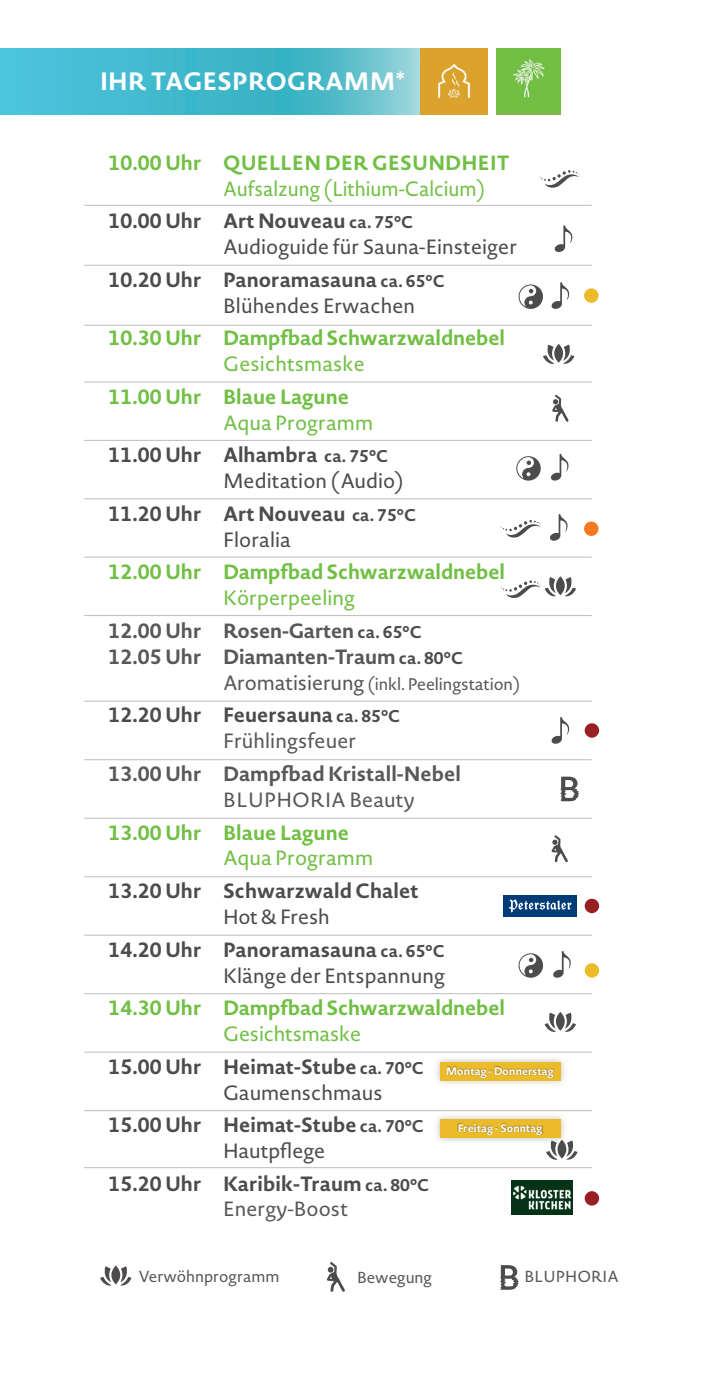
<style>
.page{position:relative;width:708px;height:1378px;background:#fff}
.page>*{position:absolute;margin:0;border:0;box-sizing:border-box;transform-origin:0 0}
.t1{font:700 24.75px "Novel Sans Pro";letter-spacing:.005em;color:#fff}
.t2{font:700 20.25px/32.6px "Novel Sans Pro";letter-spacing:.005em;color:#4d4b4b}
.t3{font:700 20.25px "Novel Sans Pro";letter-spacing:-.005em;color:#71bf44}
.t4{font:20.25px/32.6px "Novel Sans Pro";letter-spacing:.005em;color:#4d4b4b}
.t5{font:700 20.25px/32.6px "Novel Sans Pro";letter-spacing:-.005em;color:#57585a}
.t6{font:20.25px/32.6px "Novel Sans Pro";color:#71bf44;scale:.95 1}
.t7{font:20.25px "Novel Sans Pro";letter-spacing:.005em;color:#57585a}
.t8{font:20.25px "Novel Sans Pro";color:#71bf44}
.t9{font:16.65px "Novel Sans Pro";letter-spacing:-.005em;color:#57585a}
.t10{font:15.75px "Novel Sans Pro";color:#57585a}
.t11{font:700 10.8px "Novel Sans Pro";letter-spacing:.005em;color:#fff}
.s1{font-weight:700;color:#4d4b4b}
.s2{font-weight:700;font-size:16.65px;color:#4d4b4b}
.s3{font-weight:700}
.s4{font-weight:700;font-size:16.65px}
.s5{font-weight:400;color:#71bf44}
.s6{font-size:16.65px}
.s7{font-weight:400}
.s8{font-size:16.65px;color:#4d4b4b}
.s9{font-size:20.25px}
.s10{font-weight:400;color:#57585a}
</style>
<div class="page">
<svg style="left:0;top:48px;width:421px;height:66px;background:#4dbcce"></svg>
<svg style="left:100px;top:1265px;width:31px;height:21px"></svg>
<svg style="left:327px;top:1262px;width:18px;height:30px"></svg>
<svg style="left:500px;top:1265px;width:19px;height:24px"></svg>
<hr style="left:84px;top:205px;width:508px;height:1px;background:#c2c2c3">
<div style="left:496px;top:48px;width:65px;height:66px;background:#80b64d"></div>
<img style="left:496px;top:48px;width:65px;height:64px">
<img style="left:421px;top:48px;width:66px;height:66px">
<hr style="left:84px;top:265px;width:508px;height:1px;background:#c2c2c3">
<hr style="left:84px;top:325px;width:508px;height:1px;background:#c2c2c3">
<hr style="left:84px;top:381px;width:508px;height:1px;background:#c2c2c3">
<hr style="left:84px;top:440px;width:508px;height:1px;background:#c2c2c3">
<hr style="left:84px;top:498px;width:508px;height:1px;background:#c2c2c3">
<hr style="left:84px;top:556px;width:508px;height:2px;background:#c2c2c3">
<hr style="left:84px;top:615px;width:508px;height:1px;background:#c2c2c3">
<hr style="left:84px;top:700px;width:508px;height:2px;background:#c2c2c3">
<hr style="left:84px;top:759px;width:508px;height:1px;background:#c2c2c3">
<hr style="left:84px;top:817px;width:508px;height:2px;background:#c2c2c3">
<hr style="left:84px;top:876px;width:508px;height:1px;background:#c2c2c3">
<hr style="left:84px;top:934px;width:508px;height:1px;background:#c2c2c3">
<hr style="left:84px;top:993px;width:508px;height:1px;background:#c2c2c3">
<hr style="left:84px;top:1051px;width:508px;height:1px;background:#c2c2c3">
<hr style="left:84px;top:1110px;width:508px;height:1px;background:#c2c2c3">
<hr style="left:84px;top:1167px;width:508px;height:1px;background:#c2c2c3">
<img style="left:511px;top:1180px;width:61px;height:34px">
<div style="left:504px;top:895px;width:73px;height:22px;background:#003d78"></div>
<svg style="left:509px;top:899px;width:63px;height:13px"></svg>
<svg style="left:519px;top:284px;width:24px;height:25px"></svg>
<svg style="left:551px;top:282px;width:18px;height:27px"></svg>
<svg style="left:554px;top:225px;width:18px;height:27px"></svg>
<div style="left:584px;top:288px;width:14px;height:15px;background:#ecbb2a;border-radius:50%"></div>
<svg style="left:552px;top:395px;width:17px;height:27px"></svg>
<svg style="left:543px;top:344px;width:31px;height:20px"></svg>
<div style="left:433px;top:1055px;width:135px;height:31px;background:#231f20;opacity:.3"></div>
<div style="left:440px;top:1062px;width:120px;height:18px;background:#ecbb2a"></div>
<div style="left:447px;top:1065px;width:107px;height:12px;background:#231f20;opacity:.5"></div>
<div style="left:433px;top:1112px;width:135px;height:32px;background:#231f20;opacity:.3"></div>
<div style="left:440px;top:1119px;width:120px;height:18px;background:#ecbb2a"></div>
<div style="left:457px;top:1122px;width:87px;height:13px;background:#231f20;opacity:.5"></div>
<div style="left:584px;top:521px;width:14px;height:15px;background:#f47921;border-radius:50%"></div>
<svg style="left:516px;top:456px;width:25px;height:24px"></svg>
<svg style="left:551px;top:454px;width:18px;height:27px"></svg>
<div style="left:585px;top:723px;width:14px;height:14px;background:#9a1f22;border-radius:50%"></div>
<svg style="left:550px;top:514px;width:18px;height:27px"></svg>
<div style="left:585px;top:898px;width:14px;height:15px;background:#9a1f22;border-radius:50%"></div>
<svg style="left:560px;top:776px;width:19px;height:25px"></svg>
<div style="left:585px;top:1191px;width:14px;height:14px;background:#9a1f22;border-radius:50%"></div>
<svg style="left:546px;top:1139px;width:32px;height:21px"></svg>
<svg style="left:551px;top:717px;width:18px;height:27px"></svg>
<svg style="left:551px;top:835px;width:17px;height:27px"></svg>
<svg style="left:545px;top:1012px;width:31px;height:20px"></svg>
<svg style="left:519px;top:953px;width:24px;height:24px"></svg>
<svg style="left:553px;top:951px;width:18px;height:27px"></svg>
<div style="left:585px;top:963px;width:14px;height:14px;background:#ecbb2a;border-radius:50%"></div>
<svg style="left:539px;top:170px;width:41px;height:18px"></svg>
<svg style="left:500px;top:520px;width:41px;height:17px"></svg>
<svg style="left:500px;top:576px;width:76px;height:22px"></svg>
<p class="t1" style="left:100px;top:63px;width:307px">IHR TAGESPROGRAMM<sup>*</sup></p>
<p class="t3" style="left:108px;top:147px;width:403px">10.00 Uhr QUELLEN DER GESUNDHEIT</p>
<p class="t6" style="left:108px;top:172px;width:398px;text-indent:115px">Aufsalzung (Lithium-Calcium)<br><span class="s1">10.00 Uhr Art Nouveau</span> <span class="s2">ca. 75°C</span></p>
<p class="t4" style="left:108px;top:230px;width:410px;text-indent:115px">Audioguide für Sauna-Einsteiger<br><span class="s3">10.20 Uhr Panoramasauna</span> <span class="s4">ca. 65°C</span></p>
<p class="t4" style="left:223px;top:289px;width:193px">Blühendes Erwachen</p>
<p class="t3" style="left:108px;top:323px;width:398px">10.30 Uhr Dampfbad Schwarzwaldnebel</p>
<p class="t8" style="left:223px;top:349px;width:143px">Gesichtsmaske</p>
<p class="t3" style="left:108px;top:381px;width:242px">11.00 Uhr Blaue Lagune</p>
<p class="t2" style="left:108px;top:406px;width:282px;text-indent:115px"><span class="s5">Aqua Programm<br></span>11.00 Uhr Alhambra <span class="s6">ca. 75°C</span></p>
<p class="t2" style="left:108px;top:464px;width:310px;text-indent:115px"><span class="s7">Meditation (Audio)<br></span>11.20 Uhr Art Nouveau <span class="s6">ca. 75°C</span></p>
<p class="t4" style="left:223px;top:523px;width:69px">Floralia</p>
<p class="t3" style="left:108px;top:557px;width:398px">12.00 Uhr Dampfbad Schwarzwaldnebel</p>
<p class="t5" style="left:108px;top:581px;width:315px;text-indent:115px"><span class="s5">Körperpeeling<br></span>12.00 Uhr Rosen-Garten <span class="s8">ca. 65°C</span></p>
<p class="t5" style="left:108px;top:640px;width:357px">12.05 Uhr Diamanten-Traum <span class="s8">ca. 80°C</span></p>
<p class="t9" style="left:223px;top:672px;width:298px"><span class="s9">Aromatisierung</span> (inkl. Peelingstation)</p>
<p class="t2" style="left:223px;top:702px;width:179px;line-height:25.9px;text-indent:-115px">12.20 Uhr Feuersauna <span class="s6">ca. 85°C<br></span><span class="s10">Frühlingsfeuer</span></p>
<p class="t5" style="left:108px;top:757px;width:354px">13.00 Uhr Dampfbad Kristall-Nebel</p>
<p class="t7" style="left:223px;top:785px;width:193px">BLUPHORIA Beauty</p>
<p class="t3" style="left:108px;top:817px;width:242px">13.00 Uhr Blaue Lagune</p>
<p class="t8" style="left:223px;top:843px;width:151px">Aqua Programm</p>
<p class="t2" style="left:108px;top:874px;width:312px">13.20 Uhr Schwarzwald Chalet</p>
<p class="t2" style="left:108px;top:900px;width:338px;text-align:center"><span class="s7">Hot &amp; Fresh<br></span>14.20 Uhr Panoramasauna <span class="s6">ca. 65°C</span></p>
<p class="t4" style="left:223px;top:958px;width:223px">Klänge der Entspannung</p>
<p class="t3" style="left:108px;top:993px;width:398px">14.30 Uhr Dampfbad Schwarzwaldnebel</p>
<p class="t2" style="left:108px;top:1017px;width:317px;text-indent:115px"><span class="s5">Gesichtsmaske<br></span>15.00 Uhr Heimat-Stube <span class="s6">ca. 70°C</span></p>
<p class="t2" style="left:108px;top:1075px;width:317px;text-indent:115px"><span class="s7">Gaumenschmaus<br></span>15.00 Uhr Heimat-Stube <span class="s6">ca. 70°C</span></p>
<p class="t2" style="left:108px;top:1134px;width:323px;text-align:center"><span class="s7">Hautpflege<br></span>15.20 Uhr Karibik-Traum <span class="s6">ca. 80°C</span></p>
<p class="t7" style="left:223px;top:1194px;width:126px">Energy-Boost</p>
<p class="t11" style="left:446px;top:1063px;width:109px">Montag - Donnerstag</p>
<p class="t11" style="left:458px;top:1120px;width:86px">Freitag - Sonntag</p>
<p class="t10" style="left:139px;top:1265px;width:142px">Verwöhnprogramm</p>
<p class="t10" style="left:357px;top:1266px;width:77px">Bewegung</p>
<p class="t10" style="left:524px;top:1265px;width:96px">BLUPHORIA</p>
</div>
